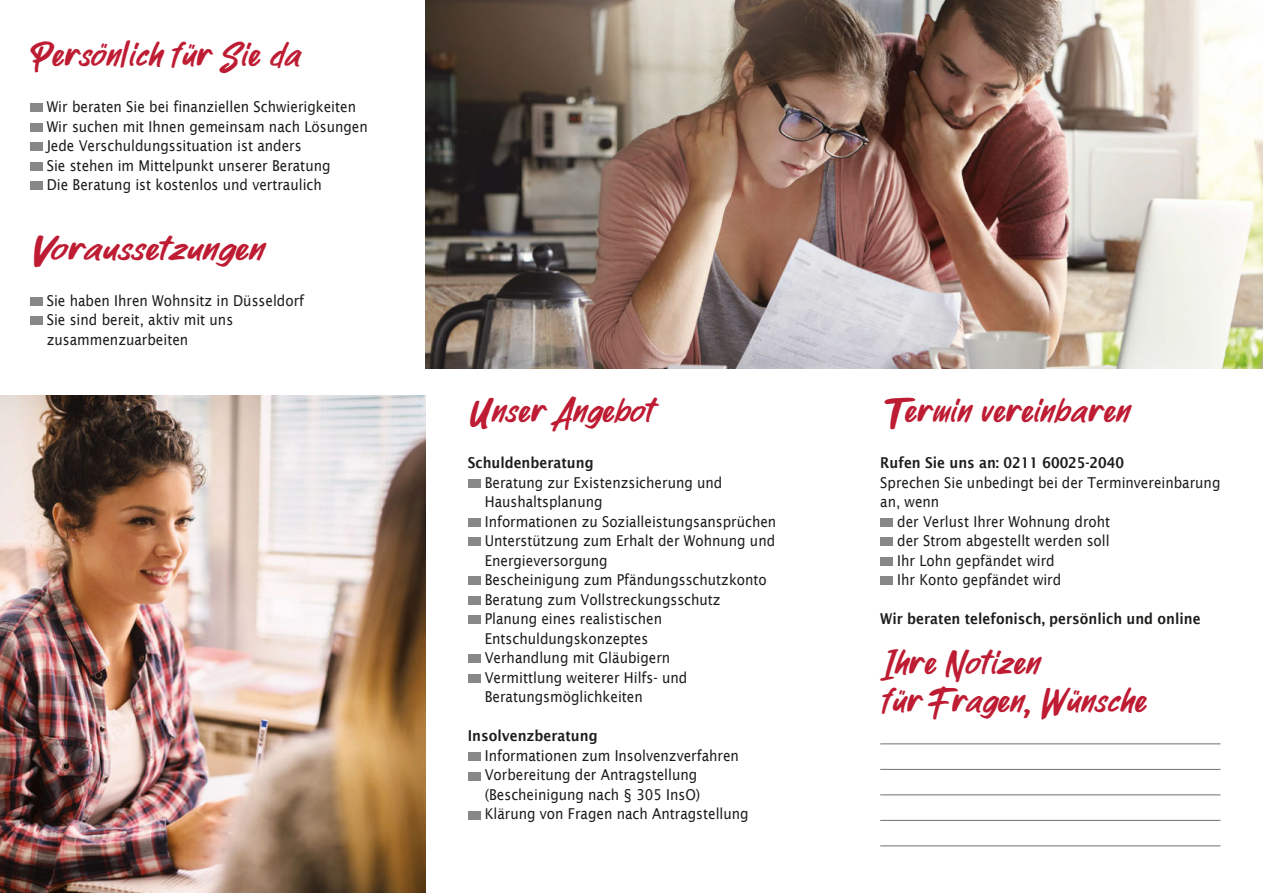
<style>
.page{position:relative;width:1263px;height:893px;background:#fff}
.page>*{position:absolute;margin:0;border:0;box-sizing:border-box;transform-origin:0 0}
.t1{font:45px/37.5px "Parkway Lush";color:#be1c33;scale:.9 1}
.t2{font:45px "Parkway Lush";color:#be1c33}
.t3{font:15px/19.5px "Lucida Sans";color:#1d1d1b;scale:.9 1}
.t4{font:600 15px "Lucida Sans";color:#1d1d1b;scale:.9 1}
</style>
<div class="page">
<img style="left:425px;top:0;width:838px;height:369px">
<img style="left:0;top:395px;width:425px;height:498px">
<div style="left:30px;top:104px;width:13px;height:8px;background:#878787"></div>
<div style="left:30px;top:123px;width:13px;height:9px;background:#878787"></div>
<div style="left:30px;top:143px;width:13px;height:8px;background:#878787"></div>
<div style="left:30px;top:162px;width:13px;height:9px;background:#878787"></div>
<div style="left:30px;top:182px;width:13px;height:8px;background:#878787"></div>
<div style="left:30px;top:297px;width:13px;height:9px;background:#878787"></div>
<div style="left:30px;top:317px;width:13px;height:8px;background:#878787"></div>
<div style="left:468px;top:479px;width:12px;height:9px;background:#878787"></div>
<div style="left:468px;top:518px;width:12px;height:9px;background:#878787"></div>
<div style="left:468px;top:538px;width:12px;height:8px;background:#878787"></div>
<div style="left:468px;top:577px;width:12px;height:8px;background:#878787"></div>
<div style="left:468px;top:596px;width:12px;height:9px;background:#878787"></div>
<div style="left:468px;top:616px;width:12px;height:8px;background:#878787"></div>
<div style="left:468px;top:655px;width:12px;height:8px;background:#878787"></div>
<div style="left:468px;top:674px;width:12px;height:9px;background:#878787"></div>
<div style="left:468px;top:752px;width:12px;height:9px;background:#878787"></div>
<div style="left:468px;top:772px;width:12px;height:8px;background:#878787"></div>
<div style="left:468px;top:811px;width:12px;height:8px;background:#878787"></div>
<hr style="left:880px;top:743px;width:340px;height:1px;background:#706f6f">
<hr style="left:880px;top:769px;width:340px;height:1px;background:#706f6f">
<hr style="left:880px;top:794px;width:340px;height:1px;background:#706f6f">
<hr style="left:880px;top:820px;width:340px;height:1px;background:#706f6f">
<hr style="left:880px;top:845px;width:340px;height:1px;background:#706f6f">
<div style="left:880px;top:518px;width:13px;height:9px;background:#878787"></div>
<div style="left:880px;top:538px;width:13px;height:8px;background:#878787"></div>
<div style="left:880px;top:557px;width:13px;height:9px;background:#878787"></div>
<div style="left:880px;top:577px;width:13px;height:8px;background:#878787"></div>
<h1 class="t1" style="left:30px;top:39px;width:301px">Persönlich für Sie da</h1>
<p class="t3" style="left:47px;top:97px;width:358px">Wir beraten Sie bei finanziellen Schwierigkeiten Wir suchen mit Ihnen gemeinsam nach Lösungen Jede Verschuldungssituation ist anders<br>Sie stehen im Mittelpunkt unserer Beratung<br>Die Beratung ist kostenlos und vertraulich</p>
<h1 class="t2" style="left:30px;top:225px;width:234px">Voraussetzungen</h1>
<p class="t3" style="left:47px;top:290px;width:287px">Sie haben Ihren Wohnsitz in Düsseldorf<br>Sie sind bereit, aktiv mit uns zusammenzuarbeiten</p>
<h1 class="t1" style="left:468px;top:395px;width:208px">Unser Angebot</h1>
<p class="t4" style="left:468px;top:454px;width:141px">Schuldenberatung</p>
<p class="t3" style="left:485px;top:473px;width:325px">Beratung zur Existenzsicherung und<br>Haushaltsplanung<br>Informationen zu Sozialleistungsansprüchen<br>Unterstützung zum Erhalt der Wohnung und<br>Energieversorgung<br>Bescheinigung zum Pfändungsschutzkonto<br>Beratung zum Vollstreckungsschutz<br>Planung eines realistischen<br>Entschuldungskonzeptes<br>Verhandlung mit Gläubigern<br>Vermittlung weiterer Hilfs- und<br>Beratungsmöglichkeiten</p>
<p class="t4" style="left:468px;top:727px;width:146px">Insolvenzberatung</p>
<p class="t3" style="left:485px;top:746px;width:295px">Informationen zum Insolvenzverfahren Vorbereitung der Antragstellung (Bescheinigung nach § 305 InsO)<br>Klärung von Fragen nach Antragstellung</p>
<h1 class="t1" style="left:880px;top:395px;width:277px">Termin vereinbaren</h1>
<p class="t4" style="left:880px;top:454px;width:272px">Rufen Sie uns an: 0211 60025-2040</p>
<p class="t3" style="left:880px;top:473px;width:379px">Sprechen Sie unbedingt bei der Terminvereinbarung</p>
<p class="t3" style="left:880px;top:492px;width:67px">an, wenn</p>
<p class="t3" style="left:897px;top:512px;width:238px">der Verlust Ihrer Wohnung droht</p>
<p class="t3" style="left:897px;top:531px;width:237px">der Strom abgestellt werden soll</p>
<p class="t3" style="left:897px;top:551px;width:176px">Ihr Lohn gepfändet wird</p>
<p class="t3" style="left:897px;top:570px;width:184px">Ihr Konto gepfändet wird</p>
<p class="t4" style="left:880px;top:610px;width:357px">Wir beraten telefonisch, persönlich und online</p>
<h1 class="t1" style="left:880px;top:647px;width:295px">Ihre Notizen<br>für Fragen, Wünsche</h1>
</div>
